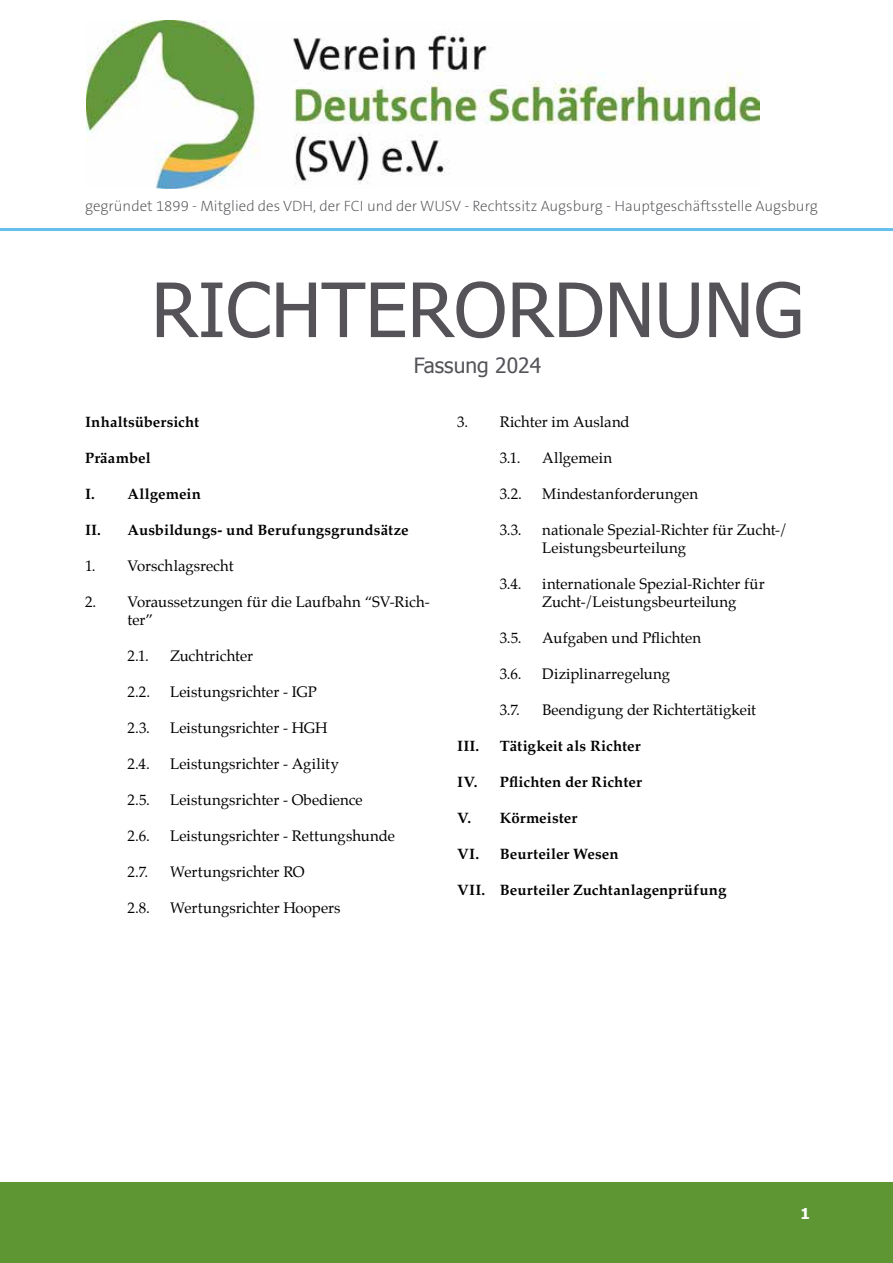
<style>
.page{position:relative;width:893px;height:1263px;background:#fff}
.page>*{position:absolute;margin:0;border:0;box-sizing:border-box;transform-origin:0 0}
.t1{font:75px "Tahoma";color:#555358}
.t2{font:21px "Tahoma";color:#555358}
.t3{font:15px/18px "Palatino";color:#000}
.t4{font:700 15px "Palatino";letter-spacing:.005em;color:#000}
.t5{font:200 15px "The Sans B W2";color:#555358}
.t6{font:700 15px "Tahoma";color:#fff}
</style>
<div class="page">
<div style="left:0;top:1182px;width:893px;height:81px;background:#5d9633"></div>
<img style="left:87px;top:20px;width:672px;height:169px">
<hr style="left:0;top:228px;width:893px;height:3px;background:#65bfea">
<p class="t5" style="left:85px;top:196px;width:734px">gegründet 1899 - Mitglied des VDH, der FCI und der WUSV - Rechtssitz Augsburg - Hauptgeschäftsstelle Augsburg</p>
<h1 class="t1" style="left:151px;top:259px;width:654px">RICHTERORDNUNG</h1>
<h2 class="t2" style="left:414px;top:351px;width:129px">Fassung 2024</h2>
<p class="t4" style="left:85px;top:409px;width:116px">Inhaltsübersicht</p>
<p class="t4" style="left:85px;top:445px;width:67px">Präambel</p>
<p class="t4" style="left:85px;top:481px;width:118px">I. Allgemein</p>
<p class="t4" style="left:85px;top:517px;width:325px">II. Ausbildungs- und Berufungsgrundsätze</p>
<p class="t3" style="left:85px;top:557px;width:150px">1. Vorschlagsrecht</p>
<p class="t3" style="left:128px;top:593px;width:304px;text-indent:-43px">2. Voraussetzungen für die Laufbahn “SV-Rich&shy;ter”</p>
<p class="t3" style="left:128px;top:647px;width:23px">2.1.</p>
<p class="t3" style="left:170px;top:647px;width:85px">Zuchtrichter</p>
<p class="t3" style="left:128px;top:683px;width:24px">2.2.</p>
<p class="t3" style="left:170px;top:683px;width:148px">Leistungsrichter - IGP</p>
<p class="t3" style="left:128px;top:719px;width:24px">2.3.</p>
<p class="t3" style="left:170px;top:719px;width:159px">Leistungsrichter - HGH</p>
<p class="t3" style="left:128px;top:755px;width:24px">2.4.</p>
<p class="t3" style="left:170px;top:755px;width:170px">Leistungsrichter - Agility</p>
<p class="t3" style="left:128px;top:791px;width:24px">2.5.</p>
<p class="t3" style="left:170px;top:791px;width:194px">Leistungsrichter - Obedience</p>
<p class="t3" style="left:128px;top:827px;width:24px">2.6.</p>
<p class="t3" style="left:170px;top:827px;width:226px">Leistungsrichter - Rettungshunde</p>
<p class="t3" style="left:128px;top:863px;width:22px">2.7.</p>
<p class="t3" style="left:170px;top:863px;width:136px">Wertungsrichter RO</p>
<p class="t3" style="left:128px;top:899px;width:24px">2.8.</p>
<p class="t3" style="left:170px;top:899px;width:172px">Wertungsrichter Hoopers</p>
<p class="t3" style="left:457px;top:413px;width:174px">3. Richter im Ausland</p>
<p class="t3" style="left:500px;top:449px;width:22px">3.1.</p>
<p class="t3" style="left:542px;top:449px;width:71px">Allgemein</p>
<p class="t3" style="left:500px;top:485px;width:24px">3.2.</p>
<p class="t3" style="left:542px;top:485px;width:157px">Mindestanforderungen</p>
<p class="t3" style="left:500px;top:521px;width:23px">3.3.</p>
<p class="t3" style="left:542px;top:521px;width:247px">nationale Spezial-Richter für Zucht-/<br>Leistungsbeurteilung</p>
<p class="t3" style="left:500px;top:575px;width:23px">3.4.</p>
<p class="t3" style="left:542px;top:575px;width:224px">internationale Spezial-Richter für<br>Zucht-/Leistungsbeurteilung</p>
<p class="t3" style="left:500px;top:629px;width:23px">3.5.</p>
<p class="t3" style="left:542px;top:629px;width:160px">Aufgaben und Pflichten</p>
<p class="t3" style="left:500px;top:665px;width:23px">3.6.</p>
<p class="t3" style="left:542px;top:665px;width:129px">Diziplinarregelung</p>
<p class="t3" style="left:500px;top:701px;width:22px">3.7.</p>
<p class="t3" style="left:542px;top:701px;width:215px">Beendigung der Richtertätigkeit</p>
<p class="t4" style="left:457px;top:733px;width:24px">III.</p>
<p class="t4" style="left:500px;top:733px;width:142px">Tätigkeit als Richter</p>
<p class="t4" style="left:457px;top:769px;width:186px">IV. Pflichten der Richter</p>
<p class="t4" style="left:457px;top:805px;width:121px">V. Körmeister</p>
<p class="t4" style="left:457px;top:841px;width:163px">VI. Beurteiler Wesen</p>
<p class="t4" style="left:457px;top:877px;width:271px">VII. Beurteiler Zuchtanlagenprüfung</p>
<p class="t6" style="left:800px;top:1203px;width:11px">1</p>
</div>
